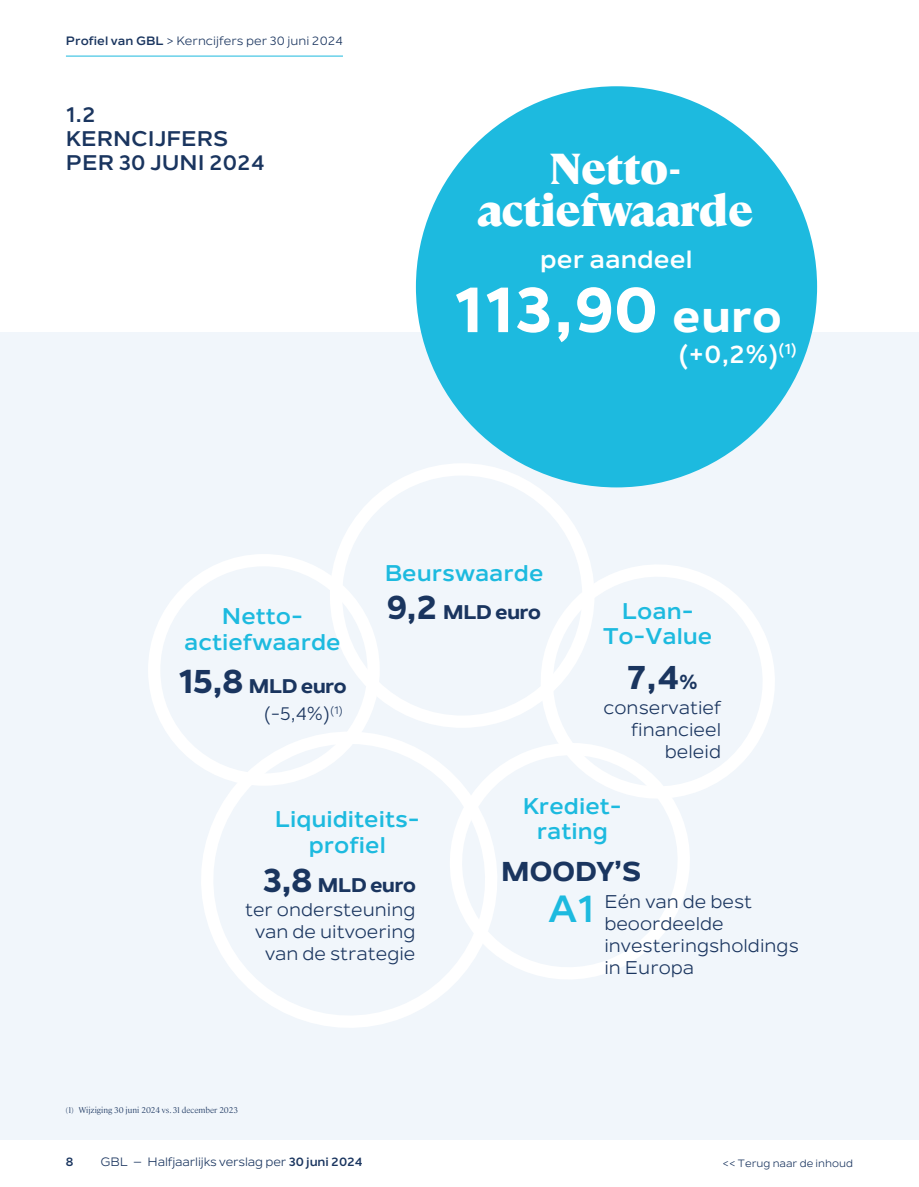
<style>
.page{position:relative;width:919px;height:1187px;background:#fff}
.page>*{position:absolute;margin:0;border:0;box-sizing:border-box;transform-origin:0 0}
.t1{font:800 63.45px "Nolan";color:#fff}
.t2{font:900 43.2px/41.7px "Cambon";color:#fff;text-align:center}
.t3{font:700 37.5px "Nolan";color:#1dbadf}
.t4{font:800 33.15px "Nolan";color:#1a355f}
.t5{font:800 27px "Nolan";letter-spacing:-.04em;color:#1a355f}
.t6{font:700 24.75px "Nolan";color:#fff}
.t7{font:700 22.5px/25.5px "Nolan";color:#1dbadf;text-align:center}
.t8{font:700 21px/24px "Nolan";color:#1a355f}
.t9{font:800 19.65px "Nolan";letter-spacing:-.04em;color:#1a355f}
.t10{font:18.3px/21.9px "Nolan";color:#1a355f;text-align:right}
.t11{font:12px "Nolan";letter-spacing:-.01em;color:#1a355f}
.t12{font:700 12px "Nolan";color:#1a355f}
.t13{font:10.5px "Nolan";color:#1a355f}
.t14{font:300 8.25px "Cambon";color:#1a355f}
.s1{font-weight:700}
.s2{font-size:44.4px}
.s3{font-size:33.15px}
.s4{font-size:19.65px}
</style>
<div class="page">
<div style="left:0;top:332px;width:918px;height:808px;background:#f1f6fb"></div>
<svg style="left:201px;top:736px;width:248px;height:292px"></svg>
<div style="left:416px;top:86px;width:401px;height:401px;background:#1dbadf;border-radius:50%"></div>
<svg style="left:339px;top:458px;width:250px;height:270px"></svg>
<svg style="left:532px;top:556px;width:243px;height:235px"></svg>
<svg style="left:441px;top:734px;width:257px;height:254px"></svg>
<svg style="left:148px;top:548px;width:237px;height:244px"></svg>
<hr style="left:66px;top:56px;width:277px;height:1px;background:#1dbadf">
<p class="t11" style="left:66px;top:34px;width:278px"><span class="s1">Profiel van GBL</span> &gt; Kerncijfers per 30 juni 2024</p>
<p class="t8" style="left:66px;top:103px;width:200px">1.2<br>KERNCIJFERS<br>PER 30 JUNI 2024</p>
<h2 class="t2" style="left:477px;top:145px;width:277px">Netto&shy;actiefwaarde</h2>
<h3 class="t6" style="left:540px;top:245px;width:154px">per aandeel</h3>
<h1 class="t1" style="left:453px;top:272px;width:330px">113,90 <span class="s2">euro</span></h1>
<h3 class="t6" style="left:678px;top:339px;width:120px">(+0,2%)<sup>(1)</sup></h3>
<p class="t7" style="left:384px;top:561px;width:160px">Beurswaarde</p>
<p class="t7" style="left:184px;top:604px;width:158px">Netto&shy;actiefwaarde</p>
<p class="t9" style="left:387px;top:600px;width:156px"><span class="s3">9,2</span> MLD euro</p>
<p class="t7" style="left:603px;top:598px;width:111px">Loan-<br>To-Value</p>
<p class="t9" style="left:178px;top:674px;width:170px"><span class="s3">15,8</span> MLD euro</p>
<h3 class="t4" style="left:627px;top:657px;width:72px">7,4<span class="s4">%</span></h3>
<p class="t10" style="left:264px;top:703px;width:80px">(-5,4%)<sup>(1)</sup></p>
<p class="t10" style="left:603px;top:697px;width:119px">conservatief financieel beleid</p>
<p class="t7" style="left:275px;top:807px;width:147px">Liquiditeits&shy;profiel</p>
<p class="t9" style="left:262px;top:873px;width:155px"><span class="s3">3,8</span> MLD euro</p>
<p class="t10" style="left:245px;top:899px;width:172px">ter ondersteuning van de uitvoering van de strategie</p>
<p class="t14" style="left:66px;top:1103px;width:173px">(1) Wijziging 30 juni 2024 vs. 31 december 2023</p>
<p class="t7" style="left:522px;top:793px;width:101px">Krediet&shy;rating</p>
<h3 class="t5" style="left:501px;top:855px;width:142px">MOODY’S</h3>
<h3 class="t3" style="left:548px;top:886px;width:48px">A1</h3>
<p class="t10" style="left:604px;top:891px;width:196px;text-align:left">Eén van de best beoordeelde investeringsholdings in Europa</p>
<p class="t12" style="left:66px;top:1154px;width:9px">8</p>
<p class="t11" style="left:100px;top:1154px;width:264px">GBL – Halfjaarlijks verslag per <span class="s1">30 juni 2024</span></p>
<p class="t13" style="left:722px;top:1156px;width:132px">&lt;&lt; Terug naar de inhoud</p>
</div>
